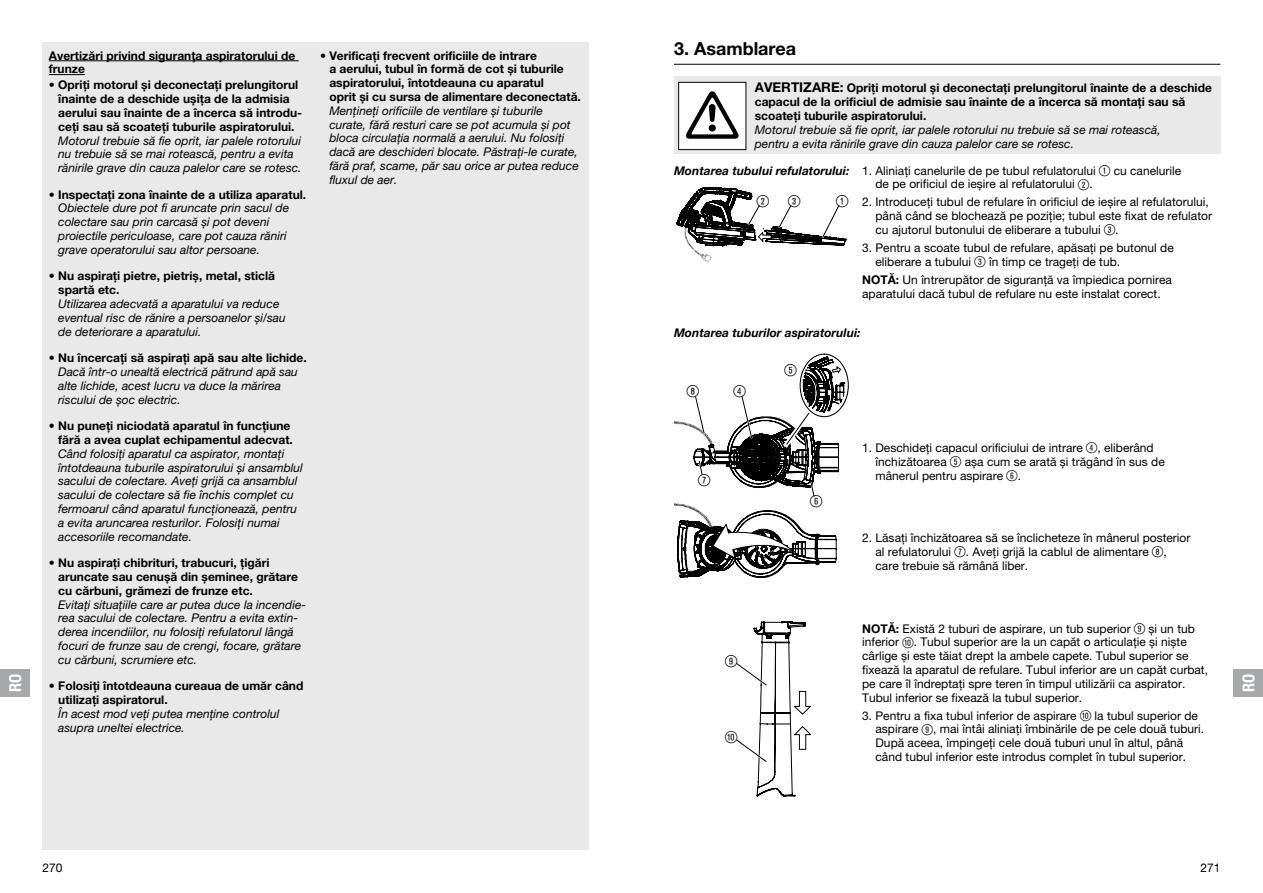
<style>
.page{position:relative;width:1263px;height:893px;background:#fff}
.page>*{position:absolute;margin:0;border:0;box-sizing:border-box;transform-origin:0 0}
.t1{font:700 18px "GARDENA Pro";color:#000}
.t2{font:16.5px "Ziffernim Kreisund Quadrat BQ";color:#000}
.t3{font:16.5px "GARDENA Pro Bo Cond";color:#fff}
.t4{font:italic 12px/13.8px "GARDENA Pro";color:#000}
.t5{font:12px/13.8px "GARDENA Pro";color:#000}
.t6{font:700 12px/13.8px "GARDENA Pro";color:#000}
.t7{font:italic 700 12px "GARDENA Pro";color:#000}
.s1{font-size:13.5px}
.s2{font-family:"Ziffernim Kreisund Quadrat BQ";font-size:15px}
.s3{font-weight:700}
</style>
<div class="page">
<div style="left:43px;top:43px;width:546px;height:807px;background:#e9e9ea"></div>
<hr style="left:49px;top:60px;width:250px;height:1px;background:#000">
<hr style="left:49px;top:74px;width:36px;height:1px;background:#000">
<div style="left:674px;top:77px;width:546px;height:77px;background:#e9e9ea"></div>
<hr style="left:674px;top:64px;width:546px;height:1px;background:#000">
<div style="left:679px;top:82px;width:67px;height:68px;background:#fff"></div>
<svg style="left:686px;top:91px;width:53px;height:48px"></svg>
<div style="left:678px;top:82px;width:68px;height:68px;border:1px solid #000"></div>
<img style="left:690px;top:246px;width:22px;height:17px">
<svg style="left:676px;top:187px;width:170px;height:59px"></svg>
<img style="left:674px;top:503px;width:24px;height:7px">
<img style="left:674px;top:421px;width:19px;height:7px">
<svg style="left:677px;top:510px;width:160px;height:68px"></svg>
<svg style="left:693px;top:354px;width:156px;height:143px"></svg>
<svg style="left:736px;top:622px;width:75px;height:174px"></svg>
<div style="left:0;top:669px;width:30px;height:27px;background:#a7a8aa"></div>
<div style="left:1233px;top:669px;width:30px;height:27px;background:#a7a8aa"></div>
<h2 class="t3" style="left:5px;top:692px;width:20px;rotate:-90deg">RO</h2>
<p class="t6" style="left:49px;top:48px;width:248px">Avertizări privind siguranţa aspiratorului de frunze</p>
<p class="t6" style="left:58px;top:78px;width:245px;text-indent:-9px">• Opriţi motorul şi deconectaţi prelungitorul înainte de a deschide uşiţa de la admisia aerului sau înainte de a încerca să introdu&shy;ceţi sau să scoateţi tuburile aspiratorului.</p>
<p class="t4" style="left:58px;top:133px;width:245px">Motorul trebuie să fie oprit, iar palele rotorului nu trebuie să se mai rotească, pentru a evita rănirile grave din cauza palelor care se rotesc.</p>
<p class="t6" style="left:49px;top:187px;width:259px">• Inspectaţi zona înainte de a utiliza aparatul.</p>
<p class="t4" style="left:58px;top:201px;width:232px">Obiectele dure pot fi aruncate prin sacul de colectare sau prin carcasă şi pot deveni proiectile periculoase, care pot cauza răniri grave operatorului sau altor persoane.</p>
<p class="t6" style="left:58px;top:269px;width:218px;text-indent:-9px">• Nu aspiraţi pietre, pietriş, metal, sticlă spartă etc.</p>
<p class="t4" style="left:58px;top:297px;width:229px">Utilizarea adecvată a aparatului va reduce eventual risc de rănire a persoanelor şi/sau de deteriorare a aparatului.</p>
<p class="t6" style="left:49px;top:351px;width:259px">• Nu încercaţi să aspiraţi apă sau alte lichide.</p>
<p class="t4" style="left:58px;top:365px;width:241px">Dacă într-o unealtă electrică pătrund apă sau alte lichide, acest lucru va duce la mărirea riscului de şoc electric.</p>
<p class="t6" style="left:49px;top:419px;width:246px;text-align:right">• Nu puneţi niciodată aparatul în funcţiune fără a avea cuplat echipamentul adecvat.</p>
<p class="t4" style="left:58px;top:446px;width:246px">Când folosiţi aparatul ca aspirator, montaţi întotdeauna tuburile aspiratorului şi ansamblul sacului de colectare. Aveţi grijă ca ansamblul sacului de colectare să fie închis complet cu fermoarul când aparatul funcţionează, pentru a evita aruncarea resturilor. Folosiţi numai accesoriile recomandate.</p>
<p class="t6" style="left:58px;top:556px;width:241px;text-indent:-9px">• Nu aspiraţi chibrituri, trabucuri, ţigări aruncate sau cenuşă din şeminee, grătare cu cărbuni, grămezi de frunze etc.</p>
<p class="t4" style="left:58px;top:597px;width:249px">Evitaţi situaţiile care ar putea duce la incendie&shy;rea sacului de colectare. Pentru a evita extin&shy;derea incendiilor, nu folosiţi refulatorul lângă focuri de frunze sau de crengi, focare, grătare cu cărbuni, scrumiere etc.</p>
<p class="t6" style="left:58px;top:679px;width:247px;text-indent:-9px">• Folosiţi întotdeauna cureaua de umăr când utilizaţi aspiratorul.</p>
<p class="t4" style="left:58px;top:706px;width:223px">În acest mod veţi putea menţine controlul asupra uneltei electrice.</p>
<p class="t6" style="left:329px;top:48px;width:253px;text-indent:-9px">• Verificaţi frecvent orificiile de intrare<br>a aerului, tubul în formă de cot şi tuburile aspiratorului, întotdeauna cu aparatul<br>oprit şi cu sursa de alimentare deconectată.</p>
<p class="t4" style="left:329px;top:103px;width:251px">Menţineţi orificiile de ventilare şi tuburile curate, fără resturi care se pot acumula şi pot bloca circulaţia normală a aerului. Nu folosiţi dacă are deschideri blocate. Păstraţi-le curate, fără praf, scame, păr sau orice ar putea reduce fluxul de aer.</p>
<p class="t5" style="left:43px;top:860px;width:22px">270</p>
<h1 class="t1" style="left:674px;top:38px;width:124px">3. Asamblarea</h1>
<p class="t6" style="left:755px;top:81px;width:459px"><span class="s1">AVERTIZARE:</span> Opriţi motorul şi deconectaţi prelungitorul înainte de a deschide capacul de la orificiul de admisie sau înainte de a încerca să montaţi sau să scoateţi tuburile aspiratorului.</p>
<p class="t4" style="left:755px;top:122px;width:407px">Motorul trebuie să fie oprit, iar palele rotorului nu trebuie să se mai rotească, pentru a evita rănirile grave din cauza palelor care se rotesc.</p>
<p class="t7" style="left:674px;top:164px;width:177px">Montarea tubului refulatorului:</p>
<h2 class="t2" style="left:757px;top:191px;width:45px">2 3</h2>
<h2 class="t2" style="left:836px;top:191px;width:14px">1</h2>
<p class="t5" style="left:875px;top:163px;width:307px;text-indent:-13px">1. Aliniaţi canelurile de pe tubul refulatorului <span class="s2">1</span> cu canelurile de pe orificiul de ieşire al refulatorului <span class="s2">2</span>.</p>
<p class="t5" style="left:875px;top:195px;width:338px;text-indent:-13px">2. Introduceţi tubul de refulare în orificiul de ieşire al refulatorului, până când se blochează pe poziţie; tubul este fixat de refulator cu ajutorul butonului de eliberare a tubului <span class="s2">3</span>.</p>
<p class="t5" style="left:875px;top:241px;width:300px;text-indent:-13px">3. Pentru a scoate tubul de refulare, apăsaţi pe butonul de eliberare a tubului <span class="s2">3</span> în timp ce trageţi de tub.</p>
<p class="t5" style="left:862px;top:273px;width:311px"><span class="s3">NOTĂ:</span> Un întrerupător de siguranţă va împiedica pornirea aparatului dacă tubul de refulare nu este instalat corect.</p>
<p class="t7" style="left:674px;top:325px;width:188px">Montarea tuburilor aspiratorului:</p>
<h2 class="t2" style="left:687px;top:382px;width:14px">8</h2>
<h2 class="t2" style="left:733px;top:382px;width:14px">4</h2>
<h2 class="t2" style="left:698px;top:470px;width:14px">7</h2>
<h2 class="t2" style="left:784px;top:361px;width:14px">5</h2>
<h2 class="t2" style="left:810px;top:492px;width:14px">6</h2>
<h2 class="t2" style="left:725px;top:652px;width:14px">9</h2>
<h2 class="t2" style="left:725px;top:728px;width:14px">0</h2>
<p class="t5" style="left:875px;top:441px;width:291px;text-indent:-13px">1. Deschideţi capacul orificiului de intrare <span class="s2">4</span>, eliberând închizătoarea <span class="s2">5</span> aşa cum se arată şi trăgând în sus de mânerul pentru aspirare <span class="s2">6</span>.</p>
<p class="t5" style="left:875px;top:531px;width:316px;text-indent:-13px">2. Lăsaţi închizătoarea să se înclicheteze în mânerul posterior al refulatorului <span class="s2">7</span>. Aveţi grijă la cablul de alimentare <span class="s2">8</span>, care trebuie să rămână liber.</p>
<p class="t5" style="left:862px;top:621px;width:347px"><span class="s3">NOTĂ:</span> Există 2 tuburi de aspirare, un tub superior <span class="s2">9</span> şi un tub inferior <span class="s2">0</span>. Tubul superior are la un capăt o articulaţie şi nişte cârlige şi este tăiat drept la ambele capete. Tubul superior se fixează la aparatul de refulare. Tubul inferior are un capăt curbat, pe care îl îndreptaţi spre teren în timpul utilizării ca aspirator.<br>Tubul inferior se fixează la tubul superior.</p>
<p class="t5" style="left:875px;top:708px;width:330px;text-indent:-13px">3. Pentru a fixa tubul inferior de aspirare <span class="s2">0</span> la tubul superior de aspirare <span class="s2">9</span>, mai întâi aliniaţi îmbinările de pe cele două tuburi.<br>După aceea, împingeţi cele două tuburi unul în altul, până când tubul inferior este introdus complet în tubul superior.</p>
<h2 class="t3" style="left:1238px;top:692px;width:20px;rotate:-90deg">RO</h2>
<p class="t5" style="left:1200px;top:860px;width:22px">271</p>
</div>
